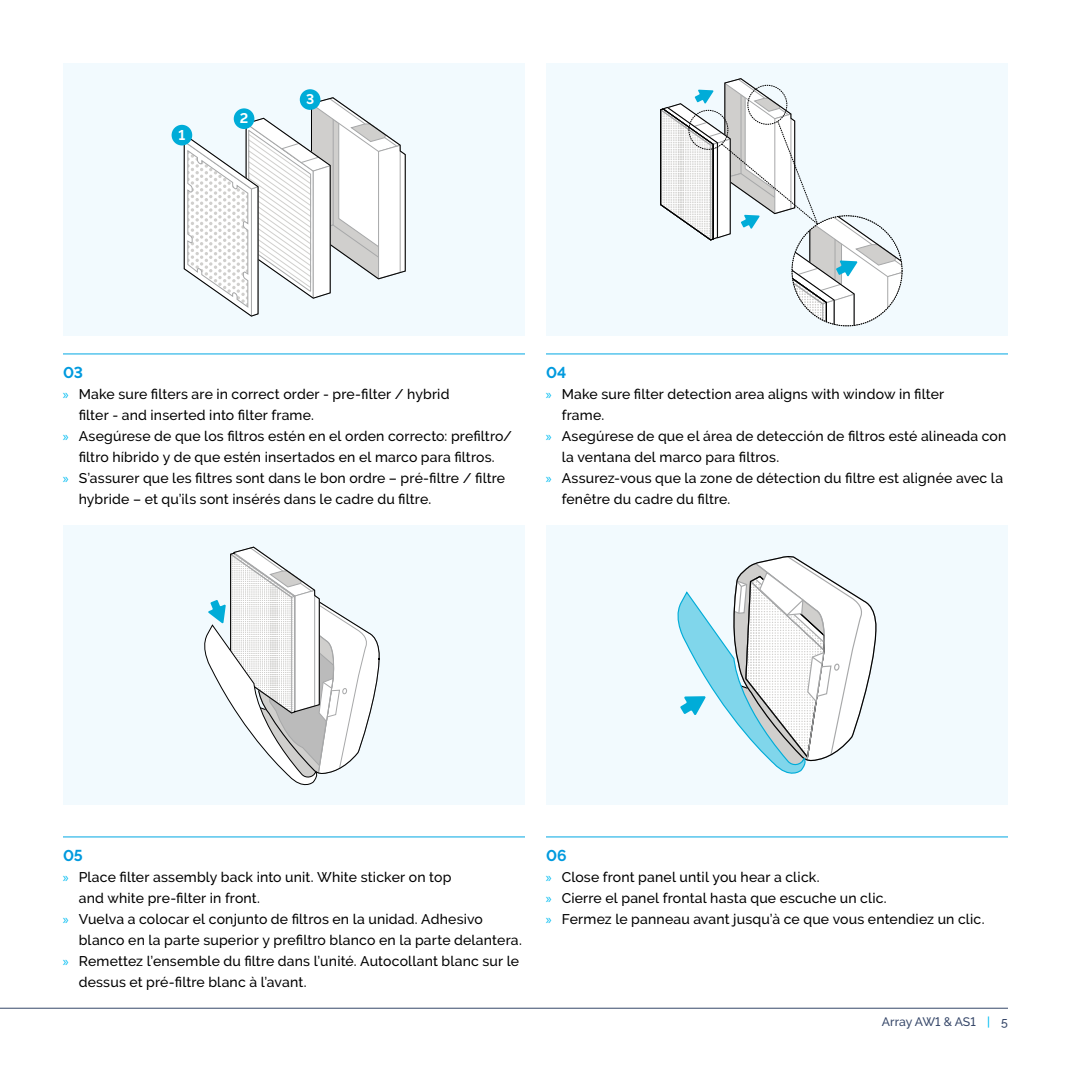
<style>
.page{position:relative;width:1071px;height:1071px;background:#fff}
.page>*{position:absolute;margin:0;border:0;box-sizing:border-box;transform-origin:0 0}
.t1{font:700 15.75px "Raleway";letter-spacing:-.005em;color:#009ade}
.t2{font:500 14px/21px "Raleway";letter-spacing:.01em;color:#000}
.t3{font:700 14px "Raleway";color:#fff}
.t4{font:500 12.25px "Raleway";color:#364769}
.s1{font-family:"Myriad Pro";font-weight:400;color:#00bdf2}
.s2{color:#00bdf2}
</style>
<div class="page">
<div style="left:63px;top:63px;width:462px;height:273px;background:#f2fafe"></div>
<div style="left:546px;top:63px;width:462px;height:273px;background:#f2fafe"></div>
<div style="left:63px;top:525px;width:462px;height:280px;background:#f2fafe"></div>
<div style="left:546px;top:525px;width:462px;height:280px;background:#f2fafe"></div>
<svg style="left:183px;top:97px;width:223px;height:220px"></svg>
<div style="left:172px;top:125px;width:20px;height:20px;background:#00acd8;border-radius:50%"></div>
<div style="left:234px;top:108px;width:20px;height:21px;background:#00acd8;border-radius:50%"></div>
<div style="left:300px;top:89px;width:20px;height:21px;background:#00acd8;border-radius:50%"></div>
<svg style="left:660px;top:78px;width:242px;height:248px"></svg>
<svg style="left:204px;top:546px;width:176px;height:240px"></svg>
<svg style="left:677px;top:556px;width:200px;height:218px"></svg>
<hr style="left:0;top:1008px;width:1008px;height:1px;background:#364769">
<hr style="left:63px;top:354px;width:462px;height:1px;background:#00a7e3">
<hr style="left:546px;top:354px;width:462px;height:1px;background:#00a7e3">
<hr style="left:63px;top:836px;width:462px;height:1px;background:#00a7e3">
<hr style="left:546px;top:836px;width:462px;height:1px;background:#00a7e3">
<p class="t3" style="left:178px;top:127px;width:8px">1</p>
<p class="t3" style="left:240px;top:110px;width:10px">2</p>
<p class="t3" style="left:306px;top:91px;width:10px">3</p>
<p class="t1" style="left:63px;top:363px;width:21px">03</p>
<p class="t2" style="left:63px;top:384px;width:388px"><span class="s1">»</span> Make sure filters are in correct order - pre-filter / hybrid</p>
<p class="t2" style="left:79px;top:405px;width:237px">filter - and inserted into filter frame.</p>
<p class="t2" style="left:63px;top:426px;width:451px"><span class="s1">»</span> Asegúrese de que los filtros estén en el orden correcto: prefiltro/</p>
<p class="t2" style="left:79px;top:447px;width:418px">filtro híbrido y de que estén insertados en el marco para filtros.</p>
<p class="t2" style="left:63px;top:468px;width:444px"><span class="s1">»</span> S’assurer que les filtres sont dans le bon ordre – pré-filtre / filtre</p>
<p class="t2" style="left:79px;top:489px;width:354px">hybride – et qu’ils sont insérés dans le cadre du filtre.</p>
<p class="t1" style="left:546px;top:363px;width:22px">04</p>
<p class="t2" style="left:546px;top:384px;width:400px"><span class="s1">»</span> Make sure filter detection area aligns with window in filter</p>
<p class="t2" style="left:562px;top:405px;width:44px">frame.</p>
<p class="t2" style="left:546px;top:426px;width:462px"><span class="s1">»</span> Asegúrese de que el área de detección de filtros esté alineada con</p>
<p class="t2" style="left:562px;top:447px;width:219px">la ventana del marco para filtros.</p>
<p class="t2" style="left:546px;top:468px;width:459px"><span class="s1">»</span> Assurez-vous que la zone de détection du filtre est alignée avec la</p>
<p class="t2" style="left:562px;top:489px;width:170px">fenêtre du cadre du filtre.</p>
<p class="t1" style="left:63px;top:846px;width:21px">05</p>
<p class="t2" style="left:63px;top:867px;width:390px"><span class="s1">»</span> Place filter assembly back into unit. White sticker on top</p>
<p class="t2" style="left:79px;top:888px;width:183px">and white pre-filter in front.</p>
<p class="t2" style="left:63px;top:909px;width:422px"><span class="s1">»</span> Vuelva a colocar el conjunto de filtros en la unidad. Adhesivo</p>
<p class="t2" style="left:79px;top:930px;width:445px">blanco en la parte superior y prefiltro blanco en la parte delantera.</p>
<p class="t2" style="left:63px;top:951px;width:458px"><span class="s1">»</span> Remettez l’ensemble du filtre dans l’unité. Autocollant blanc sur le</p>
<p class="t2" style="left:79px;top:972px;width:229px">dessus et pré-filtre blanc à l’avant.</p>
<p class="t1" style="left:546px;top:846px;width:22px">06</p>
<p class="t2" style="left:546px;top:867px;width:440px"><span class="s1">»</span> Close front panel until you hear a click.<br><span class="s1">»</span> Cierre el panel frontal hasta que escuche un clic.<br><span class="s1">»</span> Fermez le panneau avant jusqu’à ce que vous entendiez un clic.</p>
<p class="t4" style="left:882px;top:1014px;width:128px">Array AW1 &amp; AS1 <span class="s2">|</span> 5</p>
</div>
